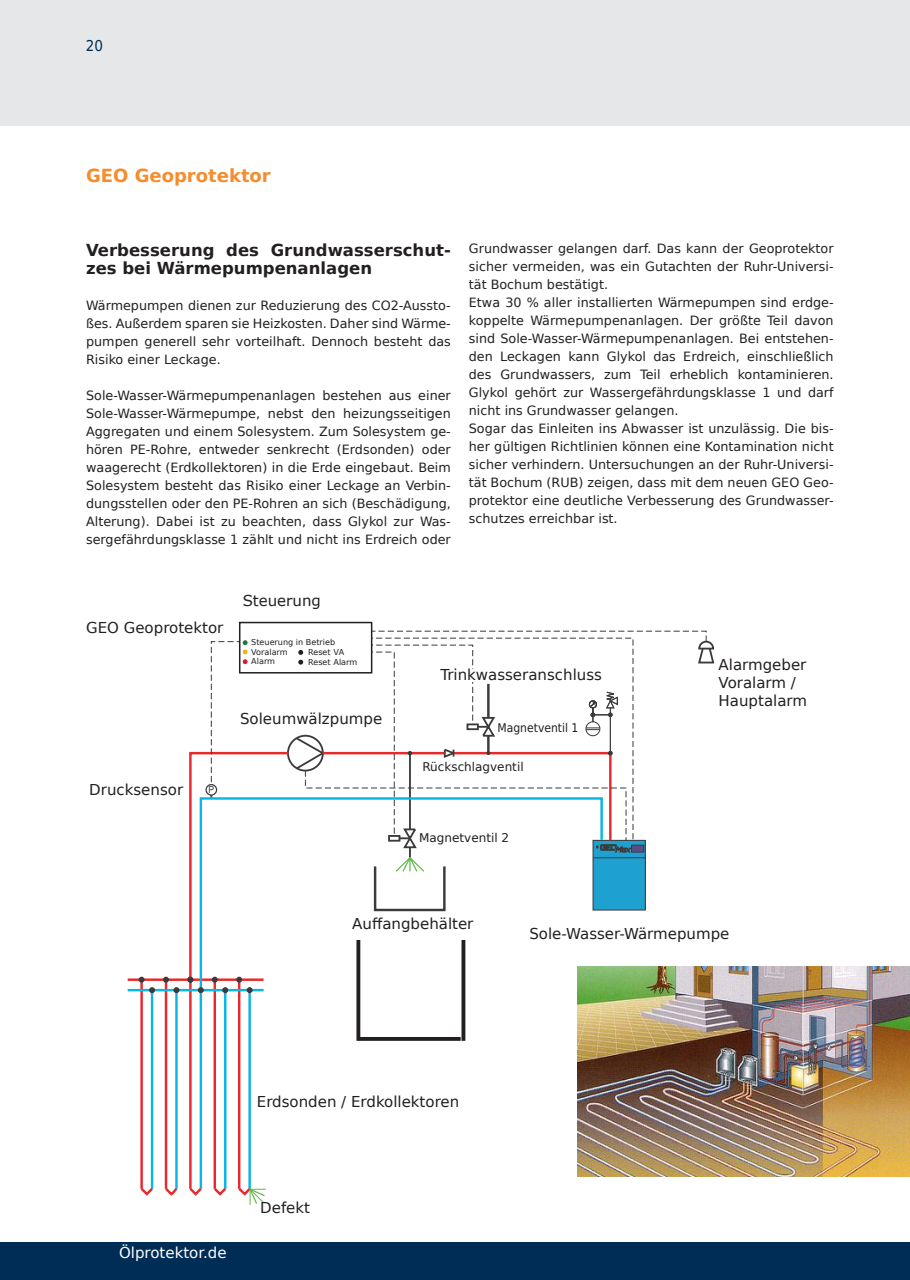
<style>
.page{position:relative;width:910px;height:1280px;background:#fff}
.page>*{position:absolute;margin:0;border:0;box-sizing:border-box;transform-origin:0 0}
.t1{font:700 18px "DejaVu Sans";color:#f68c2b}
.t2{font:700 16.5px/18px "DejaVu Sans";color:#231f20}
.t3{font:15px "DejaVu Sans";color:#231f20}
.t4{font:15px "DejaVu Sans";color:#fff}
.t5{font:15px "Verdana";color:#231f20}
.t6{font:15px "DejaVu Sans Condensed";color:#002d56}
.t7{font:12.75px/18px "DejaVu Sans";color:#231f20;text-align:justify}
.t8{font:12px "DejaVu Sans";color:#231f20}
.t9{font:12px "DejaVu Sans Condensed";color:#231f20}
.t10{font:9.9px "Arial";color:#3c3a3a;scale:.86 1}
.t11{font:8.1px "DejaVu Sans";color:#231f20}
.t12{font:8.1px "Verdana";color:#231f20}
</style>
<div class="page">
<div style="left:0;top:0;width:910px;height:125px;background:#e6e7e9"></div>
<div style="left:0;top:1242px;width:910px;height:38px;background:#002d56"></div>
<svg style="left:127px;top:621px;width:680px;height:584px"></svg>
<div style="left:240px;top:622px;width:132px;height:51px;background:#fff"></div>
<div style="left:239px;top:622px;width:133px;height:51px;border:2px solid #231f20"></div>
<div style="left:257px;top:1095px;width:456px;height:46px;background:#fff"></div>
<div style="left:719px;top:658px;width:191px;height:222px;background:#fff"></div>
<div style="left:89px;top:784px;width:97px;height:17px;background:#fff"></div>
<svg style="left:356px;top:993px;width:4px;height:48px"></svg>
<svg style="left:360px;top:1037px;width:101px;height:4px"></svg>
<svg style="left:461px;top:993px;width:4px;height:48px"></svg>
<svg style="left:187px;top:630px;width:528px;height:363px"></svg>
<div style="left:529px;top:927px;width:381px;height:46px;background:#fff"></div>
<img style="left:577px;top:966px;width:333px;height:210px">
<div style="left:260px;top:1202px;width:60px;height:22px;background:#fff"></div>
<p class="t6" style="left:86px;top:33px;width:19px">20</p>
<p class="t1" style="left:86px;top:160px;width:186px">GEO Geoprotektor</p>
<p class="t2" style="left:86px;top:240px;width:366px">Verbesserung des Grundwasserschut&shy;zes bei Wärmepumpenanlagen</p>
<p class="t7" style="left:86px;top:296px;width:366px">Wärmepumpen dienen zur Reduzierung des CO2-Aussto&shy;ßes. Außerdem sparen sie Heizkosten. Daher sind Wärme&shy;pumpen generell sehr vorteilhaft. Dennoch besteht das Risiko einer Leckage.</p>
<p class="t7" style="left:86px;top:386px;width:366px">Sole-Wasser-Wärmepumpenanlagen bestehen aus einer Sole-Wasser-Wärmepumpe, nebst den heizungsseitigen Aggregaten und einem Solesystem. Zum Solesystem ge&shy;hören PE-Rohre, entweder senkrecht (Erdsonden) oder waagerecht (Erdkollektoren) in die Erde eingebaut. Beim Solesystem besteht das Risiko einer Leckage an Verbin&shy;dungsstellen oder den PE-Rohren an sich (Beschädigung, Alterung). Dabei ist zu beachten, dass Glykol zur Was&shy;sergefährdungsklasse 1 zählt und nicht ins Erdreich oder</p>
<p class="t7" style="left:469px;top:239px;width:366px">Grundwasser gelangen darf. Das kann der Geoprotektor sicher vermeiden, was ein Gutachten der Ruhr-Universi&shy;tät Bochum bestätigt.</p>
<p class="t7" style="left:469px;top:293px;width:366px">Etwa 30 % aller installierten Wärmepumpen sind erdge&shy;koppelte Wärmepumpenanlagen. Der größte Teil davon sind Sole-Wasser-Wärmepumpenanlagen. Bei entstehen&shy;den Leckagen kann Glykol das Erdreich, einschließlich des Grundwassers, zum Teil erheblich kontaminieren.<br>Glykol gehört zur Wassergefährdungsklasse 1 und darf nicht ins Grundwasser gelangen.</p>
<p class="t7" style="left:469px;top:419px;width:366px">Sogar das Einleiten ins Abwasser ist unzulässig. Die bis&shy;her gültigen Richtlinien können eine Kontamination nicht sicher verhindern. Untersuchungen an der Ruhr-Universi&shy;tät Bochum (RUB) zeigen, dass mit dem neuen GEO Geo&shy;protektor eine deutliche Verbesserung des Grundwasser&shy;schutzes erreichbar ist.</p>
<p class="t3" style="left:86px;top:616px;width:139px">GEO Geoprotektor</p>
<p class="t5" style="left:243px;top:591px;width:80px">Steuerung</p>
<p class="t3" style="left:89px;top:778px;width:95px">Drucksensor</p>
<p class="t10" style="left:209px;top:786px;width:8px">P</p>
<p class="t11" style="left:251px;top:636px;width:85px">Steuerung in Betrieb</p>
<p class="t11" style="left:251px;top:645px;width:38px">Voralarm</p>
<p class="t11" style="left:251px;top:655px;width:25px">Alarm</p>
<p class="t12" style="left:308px;top:647px;width:38px">Reset VA</p>
<p class="t12" style="left:308px;top:656px;width:51px">Reset Alarm</p>
<p class="t3" style="left:240px;top:706px;width:144px">Soleumwälzpumpe</p>
<p class="t3" style="left:440px;top:663px;width:163px">Trinkwasseranschluss</p>
<p class="t9" style="left:497px;top:718px;width:82px">Magnetventil 1</p>
<p class="t8" style="left:422px;top:757px;width:103px">Rückschlagventil</p>
<p class="t8" style="left:419px;top:828px;width:91px">Magnetventil 2</p>
<p class="t3" style="left:719px;top:652px;width:89px">Alarmgeber</p>
<p class="t3" style="left:719px;top:670px;width:79px">Voralarm /</p>
<p class="t3" style="left:719px;top:688px;width:90px">Hauptalarm</p>
<p class="t3" style="left:352px;top:911px;width:123px">Auffangbehälter</p>
<p class="t3" style="left:529px;top:921px;width:202px">Sole-Wasser-Wärmepumpe</p>
<p class="t3" style="left:257px;top:1089px;width:204px">Erdsonden / Erdkollektoren</p>
<p class="t4" style="left:119px;top:1241px;width:109px">Ölprotektor.de</p>
<p class="t3" style="left:260px;top:1196px;width:51px">Defekt</p>
</div>
